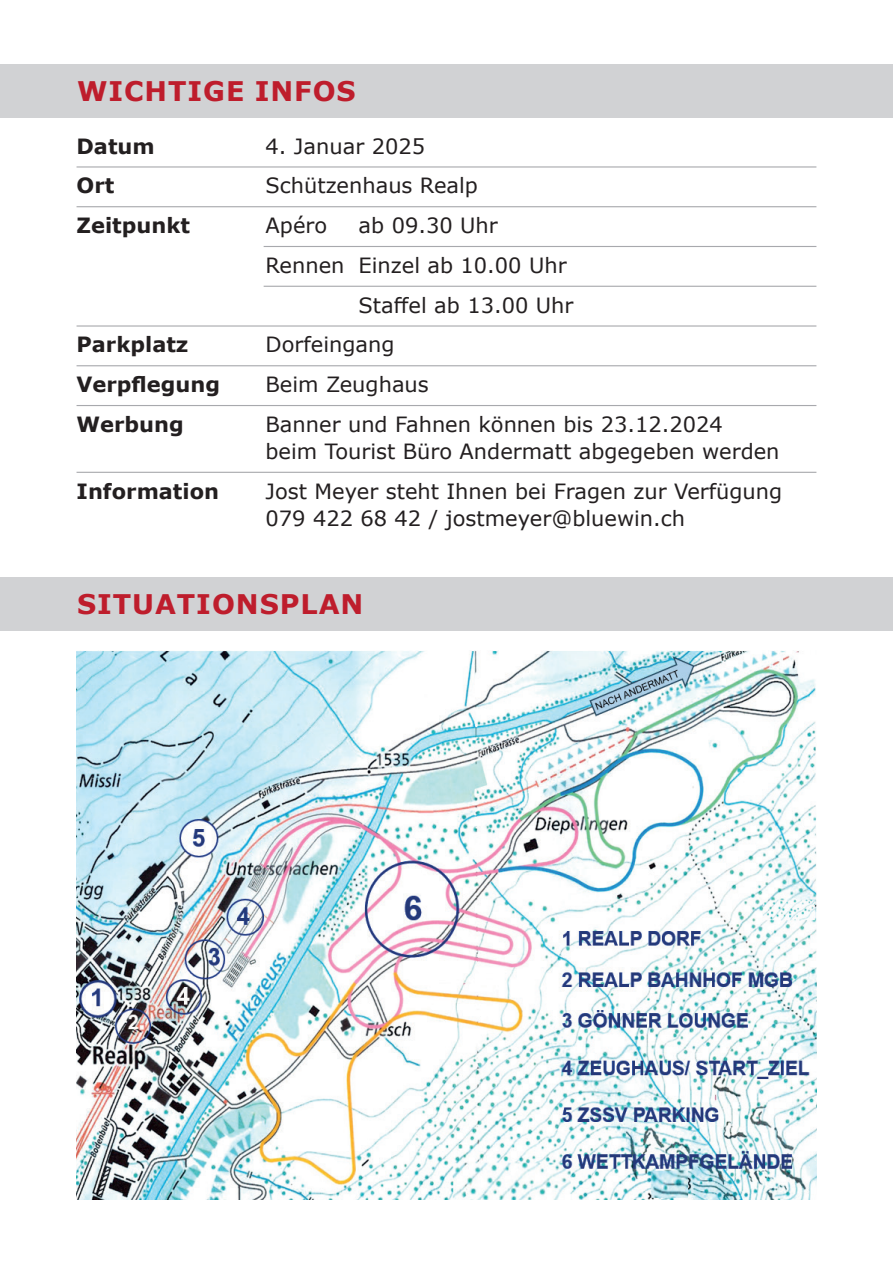
<style>
.page{position:relative;width:893px;height:1263px;background:#fff}
.page>*{position:absolute;margin:0;border:0;box-sizing:border-box;transform-origin:0 0}
.t1{font:700 27px "Verdana";letter-spacing:.035em;color:#be1d2c}
.t2{font:21px/27px "Verdana";color:#231f20}
.t3{font:700 21px "Verdana";color:#231f20}
</style>
<div class="page">
<img style="left:77px;top:651px;width:739px;height:548px">
<div style="left:0;top:65px;width:893px;height:53px;background:#d1d2d4"></div>
<hr style="left:77px;top:166px;width:739px;height:2px;background:#a8a9ad">
<hr style="left:77px;top:206px;width:739px;height:1px;background:#a8a9ad">
<hr style="left:264px;top:246px;width:552px;height:1px;background:#a8a9ad">
<hr style="left:264px;top:286px;width:552px;height:1px;background:#a8a9ad">
<hr style="left:77px;top:325px;width:739px;height:2px;background:#a8a9ad">
<hr style="left:77px;top:365px;width:739px;height:1px;background:#a8a9ad">
<hr style="left:77px;top:405px;width:739px;height:1px;background:#a8a9ad">
<hr style="left:77px;top:472px;width:739px;height:1px;background:#a8a9ad">
<div style="left:0;top:577px;width:893px;height:54px;background:#d1d2d4"></div>
<p class="t1" style="left:77px;top:72px;width:280px">WICHTIGE INFOS</p>
<p class="t3" style="left:77px;top:131px;width:80px">Datum</p>
<p class="t2" style="left:266px;top:132px;width:161px">4. Januar 2025</p>
<p class="t3" style="left:77px;top:171px;width:39px">Ort</p>
<p class="t2" style="left:266px;top:172px;width:214px">Schützenhaus Realp</p>
<p class="t3" style="left:77px;top:211px;width:115px">Zeitpunkt</p>
<p class="t2" style="left:266px;top:212px;width:63px">Apéro</p>
<p class="t2" style="left:359px;top:212px;width:141px">ab 09.30 Uhr</p>
<p class="t2" style="left:266px;top:252px;width:303px">Rennen Einzel ab 10.00 Uhr</p>
<p class="t2" style="left:359px;top:291px;width:216px">Staffel ab 13.00 Uhr</p>
<p class="t3" style="left:77px;top:330px;width:113px">Parkplatz</p>
<p class="t2" style="left:266px;top:331px;width:130px">Dorfeingang</p>
<p class="t3" style="left:77px;top:370px;width:145px">Verpflegung</p>
<p class="t2" style="left:266px;top:371px;width:165px">Beim Zeughaus</p>
<p class="t3" style="left:77px;top:409px;width:109px">Werbung</p>
<p class="t2" style="left:266px;top:411px;width:515px">Banner und Fahnen können bis 23.12.2024 beim Tourist Büro Andermatt abgegeben werden</p>
<p class="t3" style="left:77px;top:476px;width:144px">Information</p>
<p class="t2" style="left:266px;top:477px;width:518px">Jost Meyer steht Ihnen bei Fragen zur Verfügung<br>079 422 68 42 / jostmeyer@bluewin.ch</p>
<p class="t1" style="left:77px;top:585px;width:288px">SITUATIONSPLAN</p>
</div>
